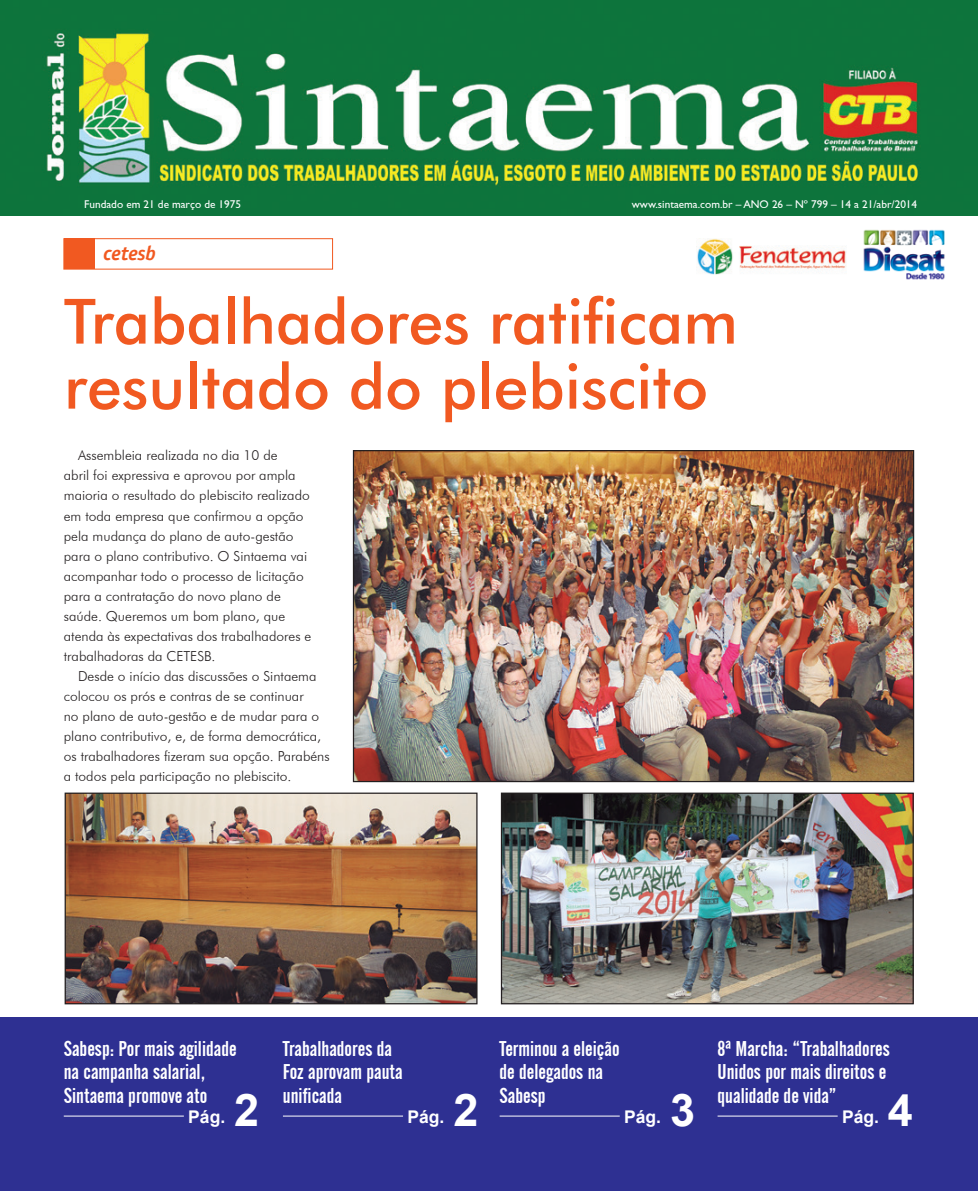
<style>
.page{position:relative;width:978px;height:1191px;background:#fff}
.page>*{position:absolute;margin:0;border:0;box-sizing:border-box;transform-origin:0 0}
.Título_OK{font:500 62.5px/65px "Futura BT";color:#f15921}
.t1{font:700 45px "Arial";color:#fff}
.Chamadas_OK{font:21.25px/23.8px "Alternate Gothic No 2 BT";color:#fff}
.t2{font:italic 700 20px "Officina Sans";color:#f15921}
.t3{font:700 17.5px "Arial";color:#fff}
.Texto_OK{font:300 13.75px/20px "Futura BT";color:#231f20}
.Cabeça_OK{font:11.25px "Gill Sans";color:#fff}
</style>
<div class="page">
<img style="left:0;top:0;width:978px;height:215px">
<img style="left:696px;top:238px;width:150px;height:37px">
<img style="left:863px;top:229px;width:82px;height:51px">
<div style="left:1px;top:1017px;width:977px;height:174px;background:#2e3092"></div>
<hr style="left:718px;top:1115px;width:120px;height:1px;background:#fff">
<hr style="left:500px;top:1115px;width:120px;height:1px;background:#fff">
<hr style="left:283px;top:1115px;width:120px;height:1px;background:#fff">
<hr style="left:64px;top:1115px;width:120px;height:1px;background:#fff">
<div style="left:64px;top:238px;width:269px;height:31px;background:#fff;border:1px solid #f15921"></div>
<div style="left:64px;top:239px;width:30px;height:30px;background:#f15921"></div>
<img style="left:355px;top:452px;width:557px;height:328px">
<img style="left:67px;top:794px;width:409px;height:208px">
<div style="left:65px;top:792px;width:413px;height:212px;border:1px solid #231f20"></div>
<img style="left:503px;top:794px;width:409px;height:208px">
<div style="left:501px;top:792px;width:413px;height:212px;border:1px solid #231f20"></div>
<p class="Cabeça_OK" style="left:84px;top:198px;width:158px">Fundado em 21 de março de 1975</p>
<p class="Cabeça_OK" style="left:632px;top:198px;width:287px">www.sintaema.com.br – ANO 26 – Nº 799 – 14 a 21/abr/2014</p>
<p class="t2" style="left:103px;top:241px;width:54px">cetesb</p>
<p class="Título_OK" style="left:64px;top:288px;width:675px">Trabalhadores ratificam resultado do plebiscito</p>
<p class="Texto_OK" style="left:64px;top:445px;width:249px;text-indent:14px">Assembleia realizada no dia 10 de<br>abril foi expressiva e aprovou por ampla maioria o resultado do plebiscito realizado em toda empresa que confirmou a opção pela mudança do plano de auto-gestão para o plano contributivo. O Sintaema vai acompanhar todo o processo de licitação para a contratação do novo plano de saúde. Queremos um bom plano, que atenda às expectativas dos trabalhadores e trabalhadoras da CETESB.</p>
<p class="Texto_OK" style="left:64px;top:665px;width:267px;text-indent:14px">Desde o início das discussões o Sintaema colocou os prós e contras de se continuar<br>no plano de auto-gestão e de mudar para o plano contributivo, e, de forma democrática, os trabalhadores fizeram sua opção. Parabéns a todos pela participação no plebiscito.</p>
<p class="Chamadas_OK" style="left:64px;top:1036px;width:174px">Sabesp: Por mais agilidade na campanha salarial,<br>Sintaema promove ato</p>
<p class="t3" style="left:188px;top:1105px;width:38px">Pág.</p>
<p class="t1" style="left:234px;top:1080px;width:27px">2</p>
<p class="Chamadas_OK" style="left:283px;top:1036px;width:111px">Trabalhadores da</p>
<p class="Chamadas_OK" style="left:283px;top:1060px;width:121px">Foz aprovam pauta unificada</p>
<p class="t3" style="left:407px;top:1105px;width:38px">Pág.</p>
<p class="t1" style="left:453px;top:1080px;width:27px">2</p>
<p class="Chamadas_OK" style="left:500px;top:1036px;width:121px">Terminou a eleição</p>
<p class="Chamadas_OK" style="left:500px;top:1060px;width:105px">de delegados na</p>
<p class="Chamadas_OK" style="left:500px;top:1084px;width:47px">Sabesp</p>
<p class="t3" style="left:624px;top:1105px;width:38px">Pág.</p>
<p class="t1" style="left:670px;top:1080px;width:27px">3</p>
<p class="Chamadas_OK" style="left:718px;top:1036px;width:174px">8ª Marcha: “Trabalhadores<br>Unidos por mais direitos e qualidade de vida”</p>
<p class="t3" style="left:842px;top:1105px;width:38px">Pág.</p>
<p class="t1" style="left:888px;top:1080px;width:27px">4</p>
</div>
